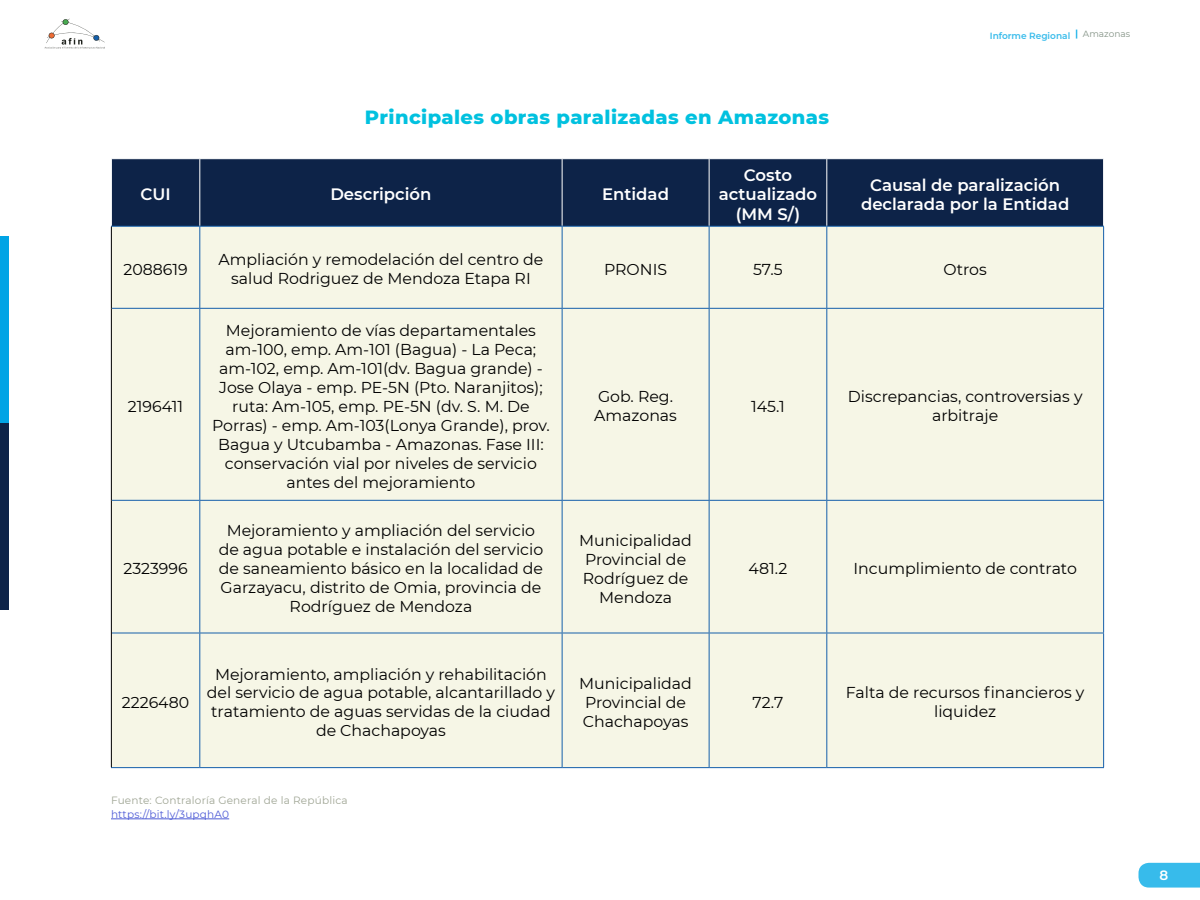
<style>
.page{position:relative;width:1200px;height:900px;background:#fff}
.page>*{position:absolute;margin:0;border:0;box-sizing:border-box;transform-origin:0 0}
.t1{font:800 19.5px "Montserrat";letter-spacing:.02em;color:#01c1df}
.t2{font:600 16.5px/19.8px "Montserrat";color:#fff;text-align:center}
.t3{font:15.75px/18.9px "Montserrat";color:#000;text-align:center}
.t4{font:600 13.5px "Montserrat";color:#fff}
.t5{font:10.5px "Montserrat";letter-spacing:.02em;color:#9fa594}
.t6{font:10.5px "Montserrat";letter-spacing:.02em;color:#4f5cd6}
.t7{font:600 9px "Montserrat";color:#37bbeb}
.t8{font:9px "Montserrat";color:#849386}
</style>
<div class="page">
<svg style="left:1138px;top:863px;width:62px;height:25px;background:#41beec"></svg>
<svg style="left:45px;top:19px;width:60px;height:30px"></svg>
<hr style="left:111px;top:819px;width:118px;height:1px;background:#4f5cd6">
<div style="left:0;top:237px;width:9px;height:186px;background:#01a4e5"></div>
<div style="left:0;top:423px;width:9px;height:187px;background:#0d2348"></div>
<div style="left:112px;top:159px;width:991px;height:67px;background:#0d2348"></div>
<div style="left:112px;top:227px;width:991px;height:540px;background:#f6f6e6"></div>
<hr style="left:199px;top:159px;width:1px;height:67px;background:#fff">
<hr style="left:562px;top:159px;width:1px;height:67px;background:#fff">
<hr style="left:709px;top:159px;width:1px;height:67px;background:#fff">
<hr style="left:826px;top:159px;width:1px;height:67px;background:#fff">
<hr style="left:111px;top:226px;width:89px;height:1px;background:#155faa">
<hr style="left:200px;top:226px;width:362px;height:1px;background:#155faa">
<hr style="left:199px;top:227px;width:1px;height:81px;background:#155faa">
<hr style="left:562px;top:226px;width:147px;height:1px;background:#155faa">
<hr style="left:562px;top:227px;width:1px;height:81px;background:#155faa">
<hr style="left:709px;top:226px;width:118px;height:1px;background:#155faa">
<hr style="left:709px;top:227px;width:1px;height:81px;background:#155faa">
<hr style="left:827px;top:226px;width:277px;height:1px;background:#155faa">
<hr style="left:826px;top:227px;width:1px;height:81px;background:#155faa">
<hr style="left:1103px;top:227px;width:1px;height:81px;background:#155faa">
<hr style="left:112px;top:308px;width:88px;height:1px;background:#155faa">
<hr style="left:200px;top:308px;width:362px;height:1px;background:#155faa">
<hr style="left:199px;top:309px;width:1px;height:191px;background:#155faa">
<hr style="left:562px;top:308px;width:147px;height:1px;background:#155faa">
<hr style="left:562px;top:309px;width:1px;height:191px;background:#155faa">
<hr style="left:709px;top:308px;width:118px;height:1px;background:#155faa">
<hr style="left:709px;top:309px;width:1px;height:191px;background:#155faa">
<hr style="left:827px;top:308px;width:277px;height:1px;background:#155faa">
<hr style="left:826px;top:309px;width:1px;height:191px;background:#155faa">
<hr style="left:1103px;top:309px;width:1px;height:191px;background:#155faa">
<hr style="left:112px;top:500px;width:88px;height:1px;background:#155faa">
<hr style="left:200px;top:500px;width:362px;height:1px;background:#155faa">
<hr style="left:199px;top:501px;width:1px;height:132px;background:#155faa">
<hr style="left:562px;top:500px;width:147px;height:1px;background:#155faa">
<hr style="left:562px;top:501px;width:1px;height:132px;background:#155faa">
<hr style="left:709px;top:500px;width:118px;height:1px;background:#155faa">
<hr style="left:709px;top:501px;width:1px;height:132px;background:#155faa">
<hr style="left:827px;top:500px;width:277px;height:1px;background:#155faa">
<hr style="left:826px;top:501px;width:1px;height:132px;background:#155faa">
<hr style="left:1103px;top:501px;width:1px;height:132px;background:#155faa">
<hr style="left:112px;top:633px;width:88px;height:1px;background:#155faa">
<hr style="left:200px;top:633px;width:362px;height:1px;background:#155faa">
<hr style="left:199px;top:633px;width:1px;height:134px;background:#155faa">
<hr style="left:562px;top:633px;width:147px;height:1px;background:#155faa">
<hr style="left:562px;top:633px;width:1px;height:134px;background:#155faa">
<hr style="left:709px;top:633px;width:118px;height:1px;background:#155faa">
<hr style="left:709px;top:633px;width:1px;height:134px;background:#155faa">
<hr style="left:827px;top:633px;width:277px;height:1px;background:#155faa">
<hr style="left:826px;top:633px;width:1px;height:134px;background:#155faa">
<hr style="left:1103px;top:633px;width:1px;height:134px;background:#155faa">
<hr style="left:111px;top:767px;width:89px;height:1px;background:#155faa">
<hr style="left:200px;top:767px;width:362px;height:1px;background:#155faa">
<hr style="left:562px;top:767px;width:147px;height:1px;background:#155faa">
<hr style="left:709px;top:767px;width:118px;height:1px;background:#155faa">
<hr style="left:827px;top:767px;width:277px;height:1px;background:#155faa">
<hr style="left:111px;top:227px;width:1px;height:81px;background:#000">
<hr style="left:111px;top:308px;width:1px;height:192px;background:#000">
<hr style="left:111px;top:500px;width:1px;height:133px;background:#000">
<hr style="left:111px;top:633px;width:1px;height:134px;background:#000">
<p class="t1" style="left:365px;top:102px;width:466px">Principales obras paralizadas en Amazonas</p>
<p class="t7" style="left:990px;top:29px;width:82px">Informe Regional</p>
<p class="t8" style="left:1083px;top:28px;width:49px">Amazonas</p>
<p class="t2" style="left:140px;top:184px;width:32px">CUI</p>
<p class="t2" style="left:330px;top:184px;width:103px">Descripción</p>
<p class="t2" style="left:602px;top:184px;width:68px">Entidad</p>
<p class="t2" style="left:719px;top:164px;width:100px">Costo actualizado (MM S/)</p>
<p class="t2" style="left:861px;top:174px;width:210px">Causal de paralización declarada por la Entidad</p>
<p class="t3" style="left:123px;top:259px;width:66px">2088619</p>
<p class="t3" style="left:219px;top:250px;width:326px">Ampliación y remodelación del centro de salud Rodriguez de Mendoza Etapa RI</p>
<p class="t3" style="left:604px;top:259px;width:65px">PRONIS</p>
<p class="t3" style="left:753px;top:259px;width:31px">57.5</p>
<p class="t3" style="left:944px;top:259px;width:45px">Otros</p>
<p class="t3" style="left:128px;top:396px;width:57px">2196411</p>
<p class="t3" style="left:123px;top:559px;width:66px">2323996</p>
<p class="t3" style="left:212px;top:321px;width:339px">Mejoramiento de vías departamentales am-100, emp. Am-101 (Bagua) - La Peca; am-102, emp. Am-101(dv. Bagua grande) - Jose Olaya - emp. PE-5N (Pto. Naranjitos); ruta: Am-105, emp. PE-5N (dv. S. M. De Porras) - emp. Am-103(Lonya Grande), prov.<br>Bagua y Utcubamba - Amazonas. Fase III: conservación vial por niveles de servicio antes del mejoramiento</p>
<p class="t3" style="left:594px;top:387px;width:84px;text-align:left">Gob. Reg.<br>Amazonas</p>
<p class="t3" style="left:751px;top:396px;width:35px">145.1</p>
<p class="t3" style="left:848px;top:387px;width:236px">Discrepancias, controversias y arbitraje</p>
<p class="t3" style="left:219px;top:521px;width:326px">Mejoramiento y ampliación del servicio de agua potable e instalación del servicio de saneamiento básico en la localidad de Garzayacu, distrito de Omia, provincia de Rodríguez de Mendoza</p>
<p class="t3" style="left:579px;top:530px;width:114px">Municipalidad<br>Provincial de<br>Rodríguez de<br>Mendoza</p>
<p class="t3" style="left:749px;top:559px;width:40px">481.2</p>
<p class="t3" style="left:854px;top:559px;width:225px">Incumplimiento de contrato</p>
<p class="t3" style="left:122px;top:692px;width:69px">2226480</p>
<p class="t3" style="left:207px;top:664px;width:350px">Mejoramiento, ampliación y rehabilitación del servicio de agua potable, alcantarillado y tratamiento de aguas servidas de la ciudad de Chachapoyas</p>
<p class="t3" style="left:579px;top:673px;width:114px;text-align:left">Municipalidad<br>Provincial de<br>Chachapoyas</p>
<p class="t3" style="left:753px;top:692px;width:32px">72.7</p>
<p class="t3" style="left:846px;top:683px;width:240px">Falta de recursos financieros y liquidez</p>
<p class="t5" style="left:111px;top:793px;width:238px">Fuente: Contraloría General de la República</p>
<p class="t6" style="left:111px;top:807px;width:120px">https://bit.ly/3upqhA0</p>
<p class="t4" style="left:1160px;top:865px;width:10px">8</p>
</div>
